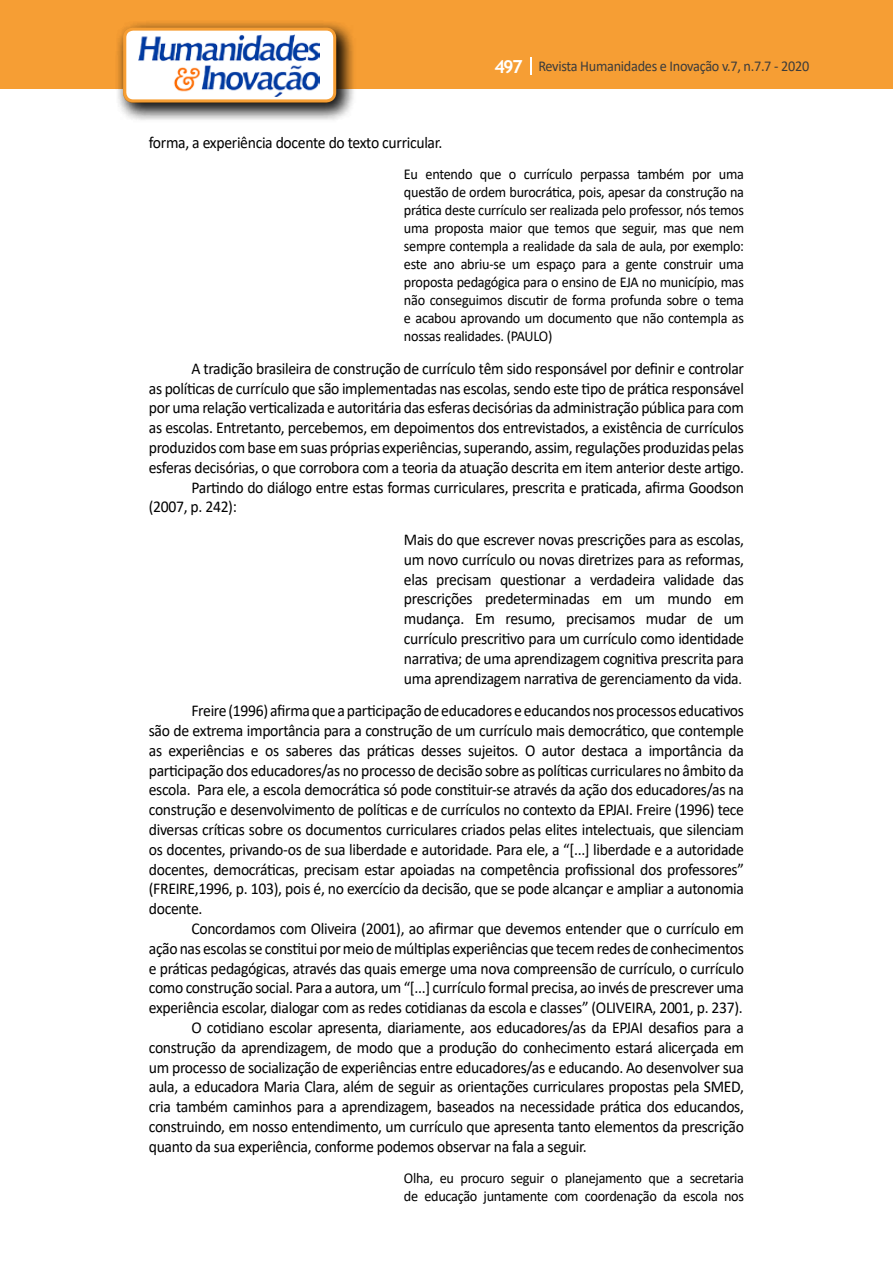
<style>
.page{position:relative;width:893px;height:1263px;background:#fff}
.page>*{position:absolute;margin:0;border:0;box-sizing:border-box;transform-origin:0 0}
.t1{font:16.5px/19.8px "Calibri";letter-spacing:-.02em;color:#000;text-align:justify;scale:.95 1}
.t2{font:15px/18px "Calibri";letter-spacing:-.02em;color:#000;text-align:justify;scale:.95 1}
.t3{font:15px "Calibri";letter-spacing:-.02em;color:#3c3c3b;scale:.95 1}
.s1{font-family:"Trebuchet MS";font-weight:700;font-size:18px;color:#fff}
.s2{font-size:15px}
</style>
<div class="page">
<div style="left:0;top:0;width:893px;height:88px;background:#f69e34"></div>
<svg style="left:530px;top:57px;width:2px;height:18px"></svg>
<div style="left:115px;top:19px;width:241px;height:103px;background:#000;opacity:.75"></div>
<div style="left:125px;top:29px;width:210px;height:72px;background:#fff;border-radius:9px"></div>
<img style="left:139px;top:35px;width:180px;height:62px">
<div style="left:123px;top:28px;width:213px;height:74px;border:3px solid #f69e34;border-radius:9px"></div>
<p class="t3" style="left:495px;top:56px;width:333px"><span class="s1">497</span> Revista Humanidades e Inovação v.7, n.7.7 - 2020</p>
<p class="t1" style="left:149px;top:133px;width:310px">forma, a experiência docente do texto curricular.</p>
<p class="t2" style="left:404px;top:165px;width:360px">Eu entendo que o currículo perpassa também por uma questão de ordem burocrática, pois, apesar da construção na prática deste currículo ser realizada pelo professor, nós temos uma proposta maior que temos que seguir, mas que nem sempre contempla a realidade da sala de aula, por exemplo: este ano abriu-se um espaço para a gente construir uma proposta pedagógica para o ensino de EJA no município, mas não conseguimos discutir de forma profunda sobre o tema e acabou aprovando um documento que não contempla as nossas realidades. (PAULO)</p>
<p class="t1" style="left:191px;top:358px;width:583px">A tradição brasileira de construção de currículo têm sido responsável por definir e controlar</p>
<p class="t1" style="left:149px;top:378px;width:628px">as políticas de currículo que são implementadas nas escolas, sendo este tipo de prática responsável</p>
<p class="t1" style="left:149px;top:398px;width:628px">por uma relação verticalizada e autoritária das esferas decisórias da administração pública para com</p>
<p class="t1" style="left:149px;top:417px;width:628px">as escolas. Entretanto, percebemos, em depoimentos dos entrevistados, a existência de currículos</p>
<p class="t1" style="left:149px;top:437px;width:628px">produzidos com base em suas próprias experiências, superando, assim, regulações produzidas pelas</p>
<p class="t1" style="left:149px;top:457px;width:628px">esferas decisórias, o que corrobora com a teoria da atuação descrita em item anterior deste artigo.</p>
<p class="t1" style="left:191px;top:477px;width:583px">Partindo do diálogo entre estas formas curriculares, prescrita e praticada, afirma Goodson</p>
<p class="t1" style="left:149px;top:497px;width:94px">(2007, p. 242):</p>
<p class="t1" style="left:404px;top:529px;width:360px">Mais do que escrever novas prescrições para as escolas, um novo currículo ou novas diretrizes para as reformas, elas precisam questionar a verdadeira validade das prescrições predeterminadas em um mundo em mudança. Em resumo, precisamos mudar de um currículo prescritivo para um currículo como identidade narrativa; de uma aprendizagem cognitiva prescrita para uma aprendizagem narrativa de gerenciamento da vida<span class="s2">.</span></p>
<p class="t1" style="left:149px;top:700px;width:628px;text-indent:43px">Freire (1996) afirma que a participação de educadores e educandos nos processos educativos são de extrema importância para a construção de um currículo mais democrático, que contemple as experiências e os saberes das práticas desses sujeitos. O autor destaca a importância da participação dos educadores/as no processo de decisão sobre as políticas curriculares no âmbito da escola. Para ele, a escola democrática só pode constituir-se através da ação dos educadores/as na construção e desenvolvimento de políticas e de currículos no contexto da EPJAI. Freire (1996) tece diversas críticas sobre os documentos curriculares criados pelas elites intelectuais, que silenciam os docentes, privando-os de sua liberdade e autoridade. Para ele, a “[...] liberdade e a autoridade docentes, democráticas, precisam estar apoiadas na competência profissional dos professores” (FREIRE,1996, p. 103), pois é, no exercício da decisão, que se pode alcançar e ampliar a autonomia docente.</p>
<p class="t1" style="left:191px;top:918px;width:583px">Concordamos com Oliveira (2001), ao afirmar que devemos entender que o currículo em</p>
<p class="t1" style="left:149px;top:938px;width:628px">ação nas escolas se constitui por meio de múltiplas experiências que tecem redes de conhecimentos</p>
<p class="t1" style="left:149px;top:958px;width:628px">e práticas pedagógicas, através das quais emerge uma nova compreensão de currículo, o currículo</p>
<p class="t1" style="left:149px;top:977px;width:628px">como construção social. Para a autora, um “[...] currículo formal precisa, ao invés de prescrever uma</p>
<p class="t1" style="left:149px;top:997px;width:627px">experiência escolar, dialogar com as redes cotidianas da escola e classes” (OLIVEIRA, 2001, p. 237).</p>
<p class="t1" style="left:191px;top:1017px;width:583px">O cotidiano escolar apresenta, diariamente, aos educadores/as da EPJAI desafios para a</p>
<p class="t1" style="left:149px;top:1037px;width:628px">construção da aprendizagem, de modo que a produção do conhecimento estará alicerçada em</p>
<p class="t1" style="left:149px;top:1057px;width:628px">um processo de socialização de experiências entre educadores/as e educando. Ao desenvolver sua</p>
<p class="t1" style="left:149px;top:1076px;width:628px">aula, a educadora Maria Clara, além de seguir as orientações curriculares propostas pela SMED,</p>
<p class="t1" style="left:149px;top:1096px;width:628px">cria também caminhos para a aprendizagem, baseados na necessidade prática dos educandos,</p>
<p class="t1" style="left:149px;top:1116px;width:628px">construindo, em nosso entendimento, um currículo que apresenta tanto elementos da prescrição</p>
<p class="t1" style="left:149px;top:1136px;width:462px">quanto da sua experiência, conforme podemos observar na fala a seguir.</p>
<p class="t2" style="left:404px;top:1168px;width:360px">Olha, eu procuro seguir o planejamento que a secretaria de educação juntamente com coordenação da escola nos</p>
</div>
